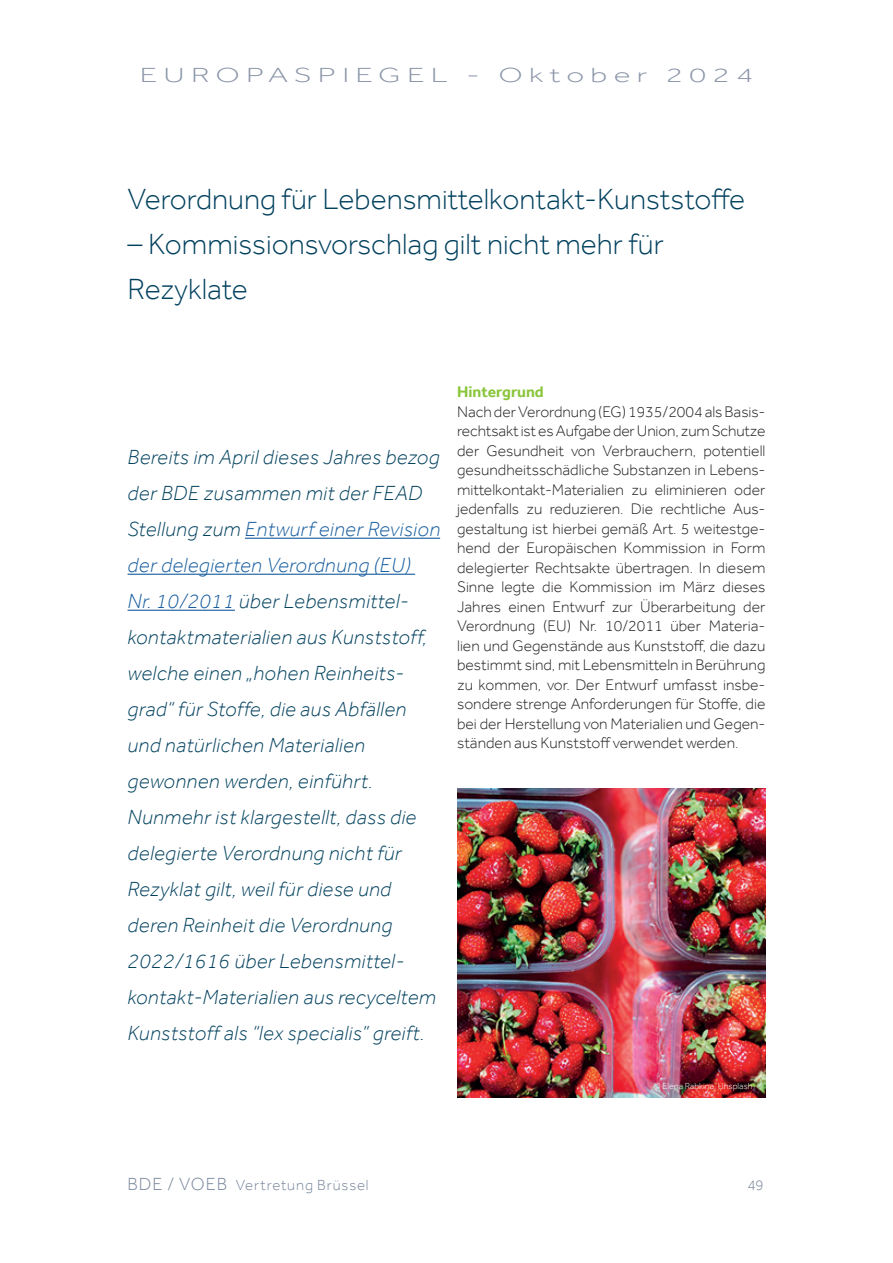
<style>
.page{position:relative;width:893px;height:1263px;background:#fff}
.page>*{position:absolute;margin:0;border:0;box-sizing:border-box;transform-origin:0 0}
.t1{font:300 30px/45px "Effra";color:#02415e}
.t2{font:italic 300 21px/36px "Effra";letter-spacing:.02em;color:#02415e}
.t3{font:300 21px "Effra";letter-spacing:.2em;color:#8c97a9;scale:1.5 1}
.t4{font:300 15.75px/19.5px "Effra";color:#231f20;text-align:justify}
.t5{font:700 15.75px "Effra";color:#8bc63e}
.t6{font:300 15px "Effra";letter-spacing:.055em;color:#76849a}
.t7{font:300 9px "Effra";color:#fff}
.s1{color:#175d9e}
.s2{font-size:18px}
</style>
<div class="page">
<hr style="left:245px;top:538px;width:195px;height:1px;background:#175d9e">
<hr style="left:128px;top:574px;width:287px;height:1px;background:#175d9e">
<hr style="left:128px;top:610px;width:107px;height:1px;background:#175d9e">
<img style="left:457px;top:789px;width:308px;height:308px">
<h2 class="t3" style="left:140px;top:63px;width:411px">EUROPASPIEGEL - Oktober 2024</h2>
<h1 class="t1" style="left:128px;top:176px;width:619px">Verordnung für Lebensmittelkontakt-Kunststoffe</h1>
<h1 class="t1" style="left:128px;top:221px;width:538px">– Kommissionsvorschlag gilt nicht mehr für<br>Rezyklate</h1>
<p class="t2" style="left:128px;top:439px;width:314px">Bereits im April dieses Jahres bezog der BDE zusammen mit der FEAD Stellung zum <span class="s1">Entwurf einer Revision der delegierten Verordnung (EU)<br>Nr. 10/2011</span> über Lebensmittel&shy;kontaktmaterialien aus Kunststoff, welche einen „hohen Reinheits&shy;grad“ für Stoffe, die aus Abfällen und natürlichen Materialien gewonnen werden, einführt.<br>Nunmehr ist klargestellt, dass die delegierte Verordnung nicht für Rezyklat gilt, weil für diese und deren Reinheit die Verordnung 2022/1616 über Lebensmittel&shy;kontakt-Materialien aus recyceltem Kunststoff als “lex specialis” greift.</p>
<p class="t5" style="left:457px;top:383px;width:88px">Hintergrund</p>
<p class="t4" style="left:457px;top:402px;width:310px">Nach der Verordnung (EG) 1935/2004 als Basis&shy;rechtsakt ist es Aufgabe der Union, zum Schutze der Gesundheit von Verbrauchern, potentiell gesundheitsschädliche Substanzen in Lebens&shy;mittelkontakt-Materialien zu eliminieren oder jedenfalls zu reduzieren. Die rechtliche Aus&shy;gestaltung ist hierbei gemäß Art. 5 weitestge&shy;hend der Europäischen Kommission in Form delegierter Rechtsakte übertragen. In diesem Sinne legte die Kommission im März dieses Jahres einen Entwurf zur Überarbeitung der Verordnung (EU) Nr. 10/2011 über Materia&shy;lien und Gegenstände aus Kunststoff, die dazu bestimmt sind, mit Lebensmitteln in Berührung zu kommen, vor. Der Entwurf umfasst insbe&shy;sondere strenge Anforderungen für Stoffe, die bei der Herstellung von Materialien und Gegen&shy;ständen aus Kunststoff verwendet werden.</p>
<p class="t7" style="left:653px;top:1081px;width:101px">© Elena Rabkina, Unsplash</p>
<p class="t6" style="left:128px;top:1176px;width:243px"><span class="s2">BDE / VOEB</span> Vertretung Brüssel</p>
<p class="t6" style="left:747px;top:1176px;width:18px">49</p>
</div>
